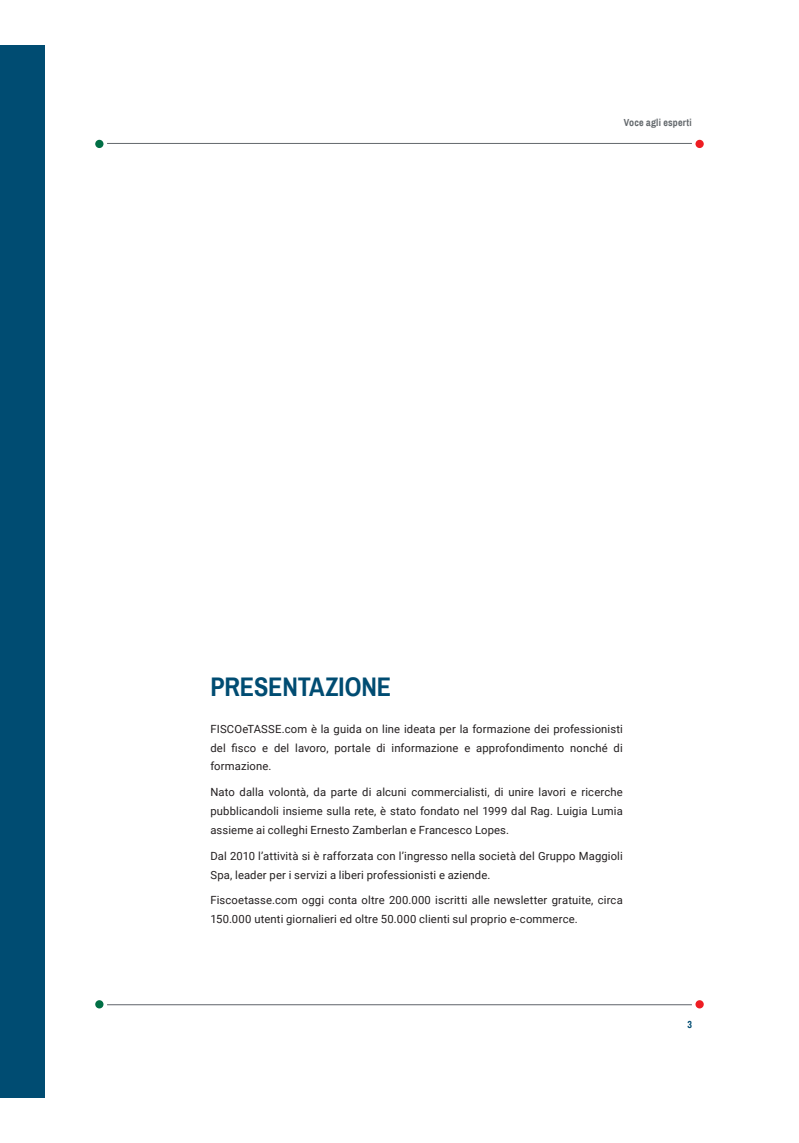
<style>
.page{position:relative;width:799px;height:1143px;background:#fff}
.page>*{position:absolute;margin:0;border:0;box-sizing:border-box;transform-origin:0 0}
.t1{font:700 26.25px "Archivo Narrow";letter-spacing:-.005em;color:#004c72}
.t2{font:11.25px/18.8px "Roboto";letter-spacing:.01em;color:#231f20;text-align:justify}
.t3{font:700 10px "Archivo Narrow";letter-spacing:.025em;color:#63686c}
.t4{font:700 10px "Archivo Narrow";color:#004c72}
</style>
<div class="page">
<div style="left:95px;top:140px;width:8px;height:8px;background:#016f45;border-radius:50%"></div>
<div style="left:95px;top:1000px;width:8px;height:8px;background:#016f45;border-radius:50%"></div>
<div style="left:695px;top:140px;width:8px;height:8px;background:#ee1d23;border-radius:50%"></div>
<div style="left:695px;top:1000px;width:8px;height:8px;background:#ee1d23;border-radius:50%"></div>
<div style="left:0;top:45px;width:45px;height:1052px;background:#004c72"></div>
<hr style="left:107px;top:143px;width:585px;height:1px;background:#63686c">
<hr style="left:107px;top:1004px;width:585px;height:1px;background:#5f6369">
<p class="t3" style="left:624px;top:117px;width:69px">Voce agli esperti</p>
<h1 class="t1" style="left:210px;top:673px;width:182px">PRESENTAZIONE</h1>
<p class="t2" style="left:210px;top:719px;width:414px">FISCOeTASSE.com è la guida on line ideata per la formazione dei professionisti del fisco e del lavoro, portale di informazione e approfondimento nonché di formazione.</p>
<p class="t2" style="left:210px;top:783px;width:414px">Nato dalla volontà, da parte di alcuni commercialisti, di unire lavori e ricerche pubblicandoli insieme sulla rete, è stato fondato nel 1999 dal Rag. Luigia Lumia assieme ai colleghi Ernesto Zamberlan e Francesco Lopes.</p>
<p class="t2" style="left:210px;top:846px;width:414px">Dal 2010 l’attività si è rafforzata con l’ingresso nella società del Gruppo Maggioli<br>Spa, leader per i servizi a liberi professionisti e aziende.</p>
<p class="t2" style="left:210px;top:891px;width:414px">Fiscoetasse.com oggi conta oltre 200.000 iscritti alle newsletter gratuite, circa<br>150.000 utenti giornalieri ed oltre 50.000 clienti sul proprio e-commerce.</p>
<p class="t4" style="left:687px;top:1018px;width:6px">3</p>
</div>
